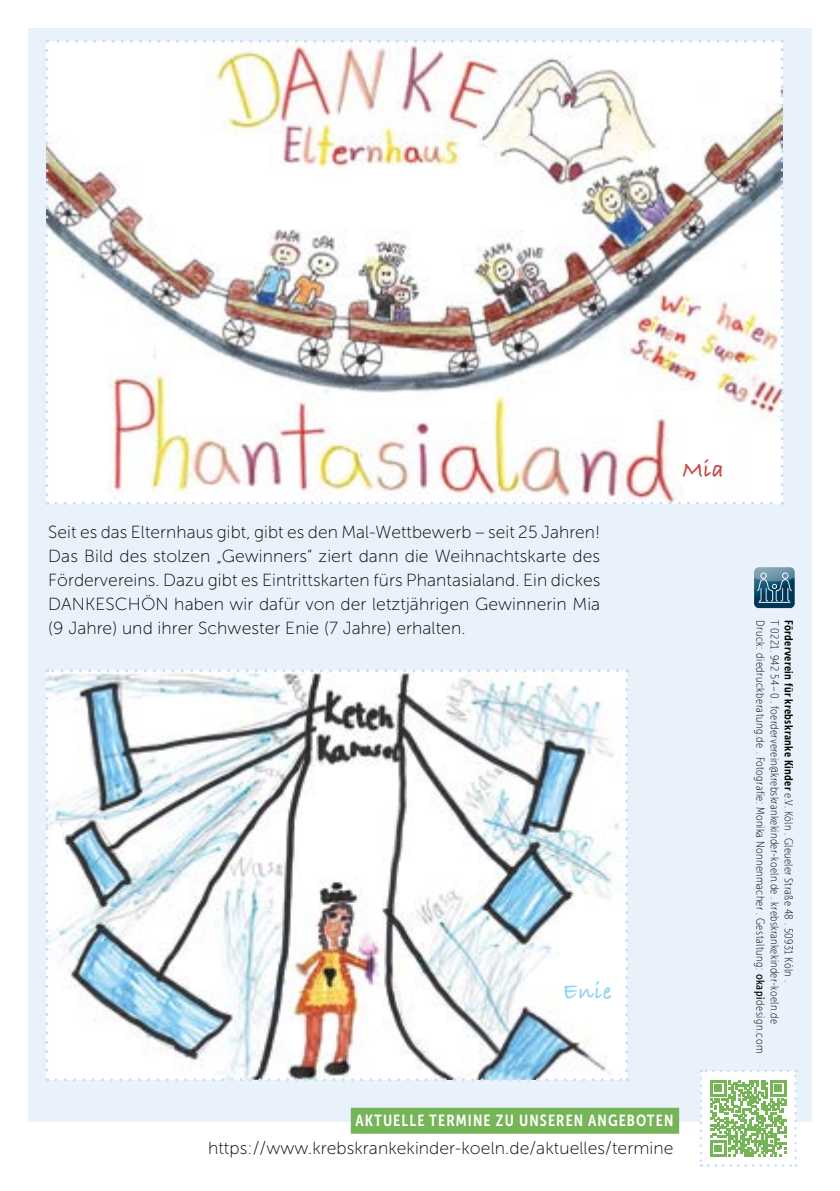
<style>
.page{position:relative;width:840px;height:1191px;background:#fff}
.page>*{position:absolute;margin:0;border:0;box-sizing:border-box;transform-origin:0 0}
.t1{font:700 23.6px "Bradley Hand ITCTT";color:#91d4f6}
.t2{font:700 23.6px "Bradley Hand ITCTT";color:#c64943}
.t3{font:17.6px/24px "Museo Sans 100";letter-spacing:.005em;color:#000;text-align:justify}
.t4{font:16px "Museo Sans Cond 700";letter-spacing:.07em;color:#fff}
.t5{font:11.6px "Museo Sans Cond 100";letter-spacing:.03em;color:#000}
.t6{font:11.6px "Museo Sans Cond 100";letter-spacing:.05em;color:#000}
.s1{font-family:"Museo Sans Cond 500"}
.s2{font-family:"Museo Sans Cond 700"}
</style>
<div class="page">
<div style="left:28px;top:28px;width:783px;height:1093px;background:#e9f2fb"></div>
<img style="left:47px;top:41px;width:734px;height:462px">
<svg style="left:45px;top:50px;width:3px;height:455px"></svg>
<svg style="left:56px;top:502px;width:726px;height:3px"></svg>
<svg style="left:780px;top:40px;width:3px;height:454px"></svg>
<svg style="left:47px;top:40px;width:725px;height:3px"></svg>
<img style="left:47px;top:670px;width:579px;height:409px">
<svg style="left:45px;top:680px;width:3px;height:401px"></svg>
<svg style="left:56px;top:1078px;width:571px;height:3px"></svg>
<svg style="left:625px;top:669px;width:3px;height:401px"></svg>
<svg style="left:47px;top:669px;width:570px;height:3px"></svg>
<div style="left:734px;top:574px;width:76px;height:36px;background:#00486b;opacity:.33"></div>
<svg style="left:753px;top:567px;width:41px;height:36px"></svg>
<div style="left:350px;top:1107px;width:328px;height:26px;background:#76b458"></div>
<div style="left:700px;top:1071px;width:95px;height:94px;background:#fff"></div>
<svg style="left:710px;top:1080px;width:75px;height:76px"></svg>
<svg style="left:699px;top:1078px;width:2px;height:88px"></svg>
<svg style="left:707px;top:1164px;width:89px;height:2px"></svg>
<svg style="left:794px;top:1070px;width:2px;height:88px"></svg>
<svg style="left:700px;top:1070px;width:82px;height:2px"></svg>
<p class="t3" style="left:48px;top:520px;width:553px">Seit es das Elternhaus gibt, gibt es den Mal-Wettbewerb – seit 25 Jahren!<br>Das Bild des stolzen „Gewinners“ ziert dann die Weihnachtskarte des Fördervereins. Dazu gibt es Eintrittskarten fürs Phantasialand. Ein dickes DANKESCHÖN haben wir dafür von der letztjährigen Gewinnerin Mia (9 Jahre) und ihrer Schwester Enie (7 Jahre) erhalten.</p>
<h1 class="t2" style="left:682px;top:451px;width:43px">Mia</h1>
<h1 class="t1" style="left:562px;top:973px;width:50px">Enie</h1>
<p class="t4" style="left:355px;top:1112px;width:319px">AKTUELLE TERMINE ZU UNSEREN ANGEBOTEN</p>
<p class="t3" style="left:208px;top:1136px;width:466px">https://www.krebskrankekinder-koeln.de/aktuelles/termine</p>
<p class="t6" style="left:766px;top:620px;width:434px;rotate:90deg">Druck: diedruckberatung.de . Fotografie: Monika Nonnenmacher . Gestaltung: <span class="s1">okapi</span>design.com</p>
<p class="t5" style="left:780px;top:620px;width:405px;rotate:90deg">T 0221. 942 54 – 0 . foerderverein@krebskrankekinder-koeln.de . krebskrankekinder-koeln.de</p>
<p class="t5" style="left:794px;top:620px;width:363px;rotate:90deg"><span class="s2">Förderverein für krebskranke Kinder</span> e.V. Köln . Gleueler Straße 48 . 50931 Köln .</p>
</div>
